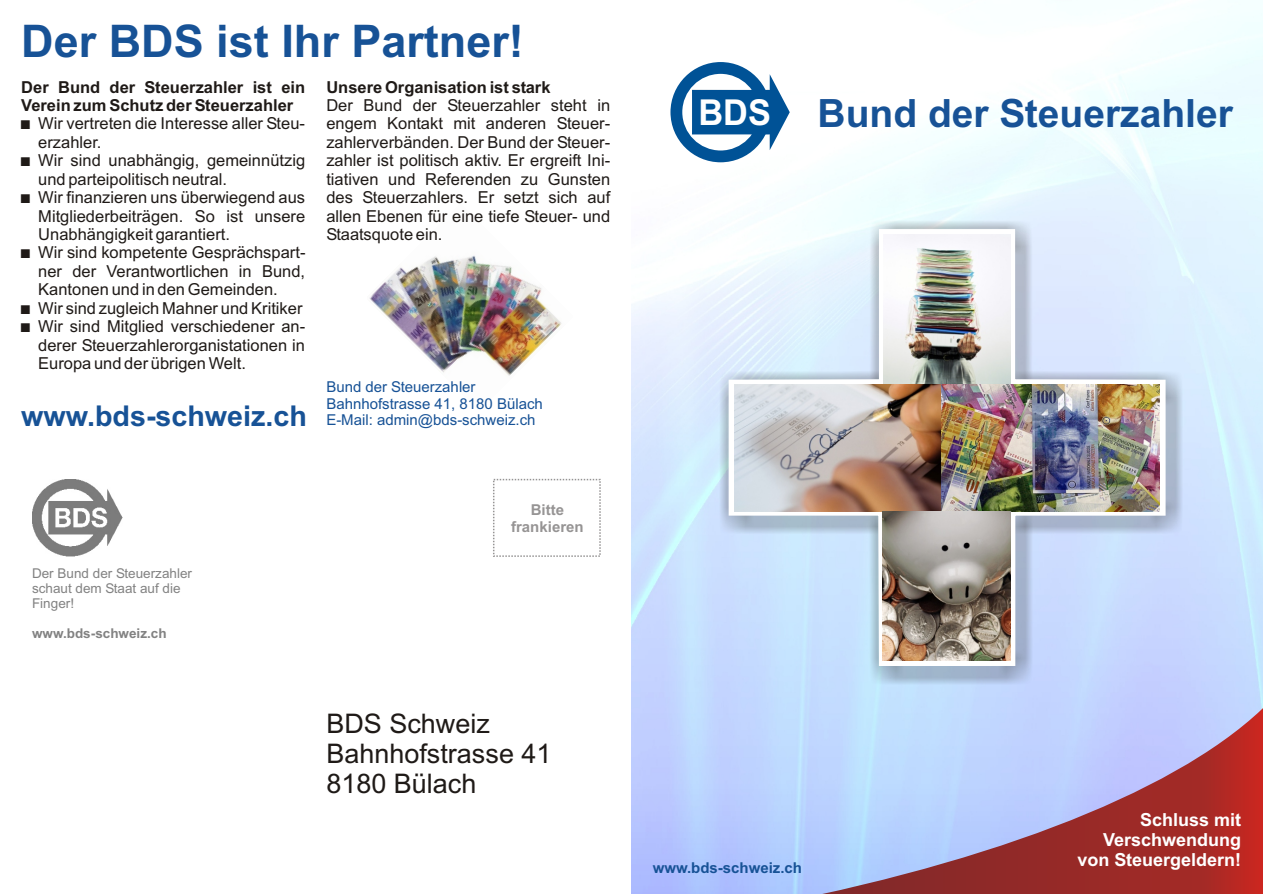
<style>
.page{position:relative;width:1263px;height:894px;background:#fff}
.page>*{position:absolute;margin:0;border:0;box-sizing:border-box;transform-origin:0 0}
.t1{font:700 45px "Arial";color:#175296}
.t2{font:700 39px "Arial";color:#175296}
.t3{font:700 28.65px "Arial";color:#175296}
.t4{font:27px/30.2px "Arial";color:#1f1a17}
.t5{font:700 18px/20.1px "Arial";color:#fff;text-align:right}
.t6{font:16.5px/18.5px "Arial";color:#1f1a17}
.t7{font:700 16.5px/18.5px "Arial";color:#1f1a17}
.t8{font:15px/16.8px "Arial";color:#175296}
.t9{font:700 15px "Arial";color:#175296}
.t10{font:700 15px/16.8px "Arial";color:#969494;text-align:center}
.t11{font:13.5px/15.1px "Arial";color:#828282}
.t12{font:700 13.5px "Arial";color:#828282}
.s1{font-size:35.7px;color:#fff}
</style>
<div class="page">
<svg style="left:725px;top:225px;width:444px;height:445px;background:#d2e2f6"></svg>
<svg style="left:670px;top:62px;width:120px;height:100px"></svg>
<img style="left:735px;top:384px;width:425px;height:127px">
<img style="left:883px;top:235px;width:128px;height:149px">
<img style="left:883px;top:511px;width:128px;height:149px">
<svg style="left:774px;top:693px;width:489px;height:201px;background:#b39cb8"></svg>
<img style="left:369px;top:255px;width:193px;height:121px">
<img style="left:32px;top:479px;width:91px;height:77px">
<div style="left:493px;top:479px;width:108px;height:78px;border:2px dashed #969494"></div>
<h1 class="t1" style="left:21px;top:24px;width:504px">Der BDS ist Ihr Partner!</h1>
<p class="t7" style="left:326px;top:79px;width:226px">Unsere Organisation ist stark</p>
<p class="t6" style="left:326px;top:97px;width:286px;text-align:justify">Der Bund der Steuerzahler steht in engem Kontakt mit anderen Steuer&shy;zahlerverbänden. Der Bund der Steuer&shy;zahler ist politisch aktiv. Er ergreift Ini&shy;tiativen und Referenden zu Gunsten des Steuerzahlers. Er setzt sich auf allen Ebenen für eine tiefe Steuer- und Staatsquote ein.</p>
<p class="t7" style="left:21px;top:79px;width:285px">Der Bund der Steuerzahler ist ein<br>Verein zum Schutz der Steuerzahler</p>
<p class="t6" style="left:38px;top:116px;width:269px">Wir vertreten die Interesse aller Steu&shy;erzahler.<br>Wir sind unabhängig, gemeinnützig und parteipolitisch neutral.<br>Wir finanzieren uns überwiegend aus Mitgliederbeiträgen. So ist unsere Unabhängigkeit garantiert.<br>Wir sind kompetente Gesprächspart&shy;ner der Verantwortlichen in Bund, Kantonen und in den Gemeinden.<br>Wir sind zugleich Mahner und Kritiker Wir sind Mitglied verschiedener an&shy;derer Steuerzahlerorganistationen in Europa und der übrigen Welt.</p>
<h3 class="t3" style="left:21px;top:406px;width:287px">www.bds-schweiz.ch</h3>
<p class="t8" style="left:326px;top:380px;width:218px">Bund der Steuerzahler<br>Bahnhofstrasse 41, 8180 Bülach<br>E-Mail: admin@bds-schweiz.ch</p>
<p class="t11" style="left:32px;top:567px;width:161px">Der Bund der Steuerzahler schaut dem Staat auf die<br>Finger!</p>
<p class="t12" style="left:32px;top:628px;width:136px">www.bds-schweiz.ch</p>
<p class="t10" style="left:511px;top:502px;width:74px">Bitte frankieren</p>
<h3 class="t4" style="left:326px;top:711px;width:227px">BDS Schweiz<br>Bahnhofstrasse 41<br>8180 Bülach</h3>
<h2 class="t2" style="left:698px;top:99px;width:536px"><span class="s1">BDS</span> Bund der Steuerzahler</h2>
<p class="t9" style="left:653px;top:862px;width:151px">www.bds-schweiz.ch</p>
<p class="t5" style="left:1078px;top:811px;width:165px">Schluss mit<br>Verschwendung von Steuergeldern!</p>
</div>
